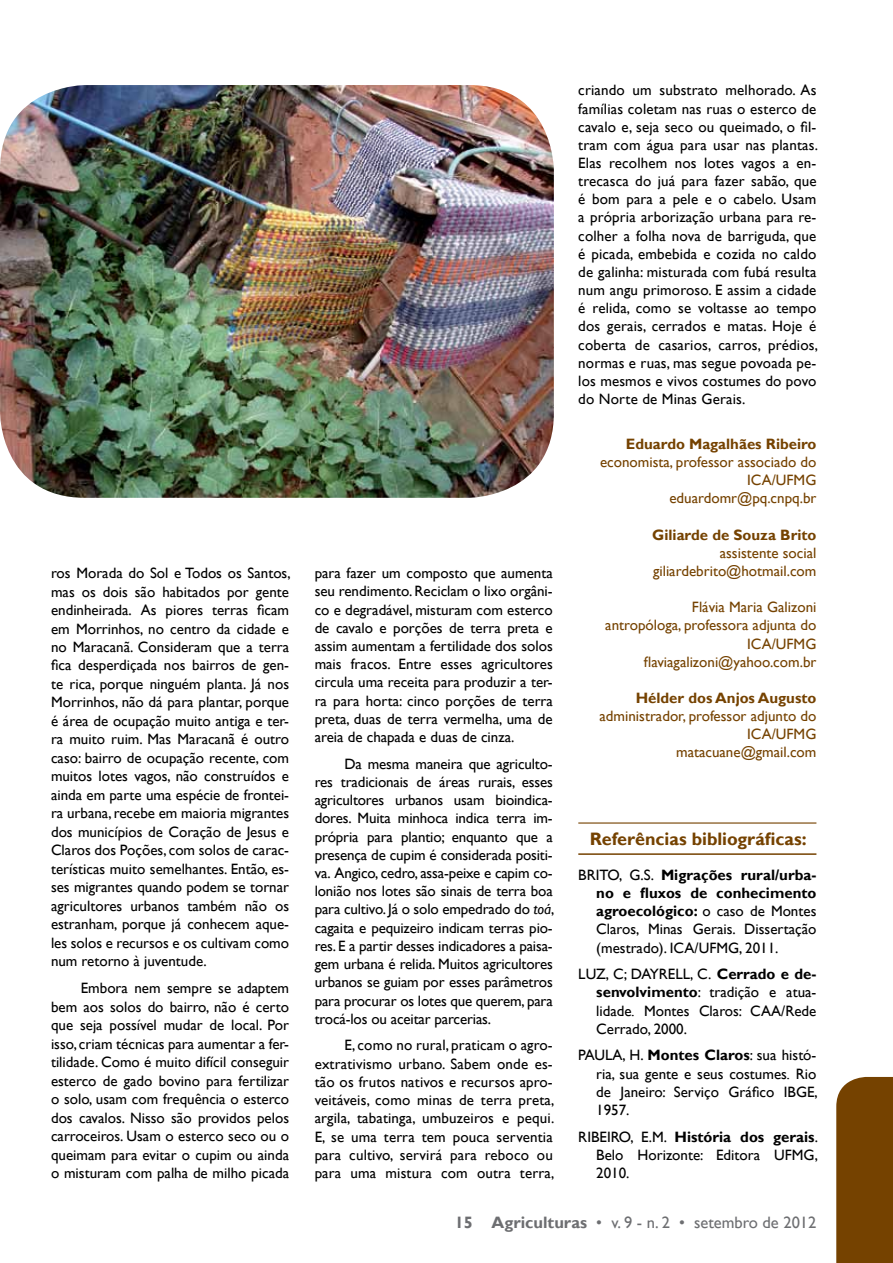
<style>
.page{position:relative;width:893px;height:1263px;background:#fff}
.page>*{position:absolute;margin:0;border:0;box-sizing:border-box;transform-origin:0 0}
.t1{font:700 18px "Gill Sans";color:#754200}
.t2{font:16.5px "Gill Sans";color:#6d6e71}
.t3{font:15px/18.1px "Gill Sans";color:#000;text-align:justify}
.t4{font:15px/18.1px "Gill Sans";color:#754200;text-align:right}
.t5{font:700 15px "Gill Sans";color:#754200}
.s1{font-style:italic}
.s2{font-weight:700}
</style>
<div class="page">
<img style="left:0;top:85px;width:554px;height:413px">
<hr style="left:578px;top:822px;width:238px;height:1px;background:#754200">
<hr style="left:578px;top:853px;width:238px;height:2px;background:#754200">
<div style="left:836px;top:1077px;width:57px;height:186px;background:#754200"></div>
<p class="t3" style="left:51px;top:564px;width:241px">ros Morada do Sol e Todos os Santos, mas os dois são habitados por gente endinheirada. As piores terras ficam em Morrinhos, no centro da cidade e no Maracanã. Consideram que a terra fica desperdiçada nos bairros de gen&shy;te rica, porque ninguém planta. Já nos Morrinhos, não dá para plantar, porque é área de ocupação muito antiga e ter&shy;ra muito ruim. Mas Maracanã é outro caso: bairro de ocupação recente, com muitos lotes vagos, não construídos e ainda em parte uma espécie de frontei&shy;ra urbana, recebe em maioria migrantes dos municípios de Coração de Jesus e Claros dos Poções, com solos de carac&shy;terísticas muito semelhantes. Então, es&shy;ses migrantes quando podem se tornar agricultores urbanos também não os estranham, porque já conhecem aque&shy;les solos e recursos e os cultivam como num retorno à juventude.</p>
<p class="t3" style="left:51px;top:979px;width:240px;text-indent:30px">Embora nem sempre se adaptem bem aos solos do bairro, não é certo que seja possível mudar de local. Por isso, criam técnicas para aumentar a fer&shy;tilidade. Como é muito difícil conseguir esterco de gado bovino para fertilizar o solo, usam com frequência o esterco dos cavalos. Nisso são providos pelos carroceiros. Usam o esterco seco ou o queimam para evitar o cupim ou ainda o misturam com palha de milho picada</p>
<p class="t3" style="left:315px;top:564px;width:240px">para fazer um composto que aumenta seu rendimento. Reciclam o lixo orgâni&shy;co e degradável, misturam com esterco de cavalo e porções de terra preta e assim aumentam a fertilidade dos solos mais fracos. Entre esses agricultores circula uma receita para produzir a ter&shy;ra para horta: cinco porções de terra preta, duas de terra vermelha, uma de areia de chapada e duas de cinza.</p>
<p class="t3" style="left:315px;top:755px;width:241px;text-indent:30px">Da mesma maneira que agriculto&shy;res tradicionais de áreas rurais, esses agricultores urbanos usam bioindica&shy;dores. Muita minhoca indica terra im&shy;própria para plantio; enquanto que a presença de cupim é considerada positi&shy;va. Angico, cedro, assa-peixe e capim co&shy;lonião nos lotes são sinais de terra boa para cultivo. Já o solo empedrado do <span class="s1">toá</span>, cagaita e pequizeiro indicam terras pio&shy;res. E a partir desses indicadores a paisa&shy;gem urbana é relida. Muitos agricultores urbanos se guiam por esses parâmetros para procurar os lotes que querem, para trocá-los ou aceitar parcerias.</p>
<p class="t3" style="left:315px;top:1036px;width:241px;text-indent:30px">E, como no rural, praticam o agro&shy;extrativismo urbano. Sabem onde es&shy;tão os frutos nativos e recursos apro&shy;veitáveis, como minas de terra preta, argila, tabatinga, umbuzeiros e pequi.<br>E, se uma terra tem pouca serventia para cultivo, servirá para reboco ou para uma mistura com outra terra,</p>
<p class="t3" style="left:578px;top:82px;width:241px">criando um substrato melhorado. As famílias coletam nas ruas o esterco de cavalo e, seja seco ou queimado, o fil&shy;tram com água para usar nas plantas.<br>Elas recolhem nos lotes vagos a en&shy;trecasca do juá para fazer sabão, que é bom para a pele e o cabelo. Usam a própria arborização urbana para re&shy;colher a folha nova de barriguda, que é picada, embebida e cozida no caldo de galinha: misturada com fubá resulta num angu primoroso. E assim a cidade é relida, como se voltasse ao tempo dos gerais, cerrados e matas. Hoje é coberta de casarios, carros, prédios, normas e ruas, mas segue povoada pe&shy;los mesmos e vivos costumes do povo do Norte de Minas Gerais.</p>
<p class="t5" style="left:626px;top:435px;width:192px">Eduardo Magalhães Ribeiro</p>
<p class="t4" style="left:600px;top:453px;width:218px">economista, professor associado do<br>ICA/UFMG eduardomr@pq.cnpq.br</p>
<p class="t5" style="left:652px;top:525px;width:166px">Giliarde de Souza Brito</p>
<p class="t4" style="left:653px;top:544px;width:165px">assistente social giliardebrito@hotmail.com</p>
<p class="t4" style="left:605px;top:598px;width:213px">Flávia Maria Galizoni<br>antropóloga, professora adjunta do<br>ICA/UFMG flaviagalizoni@yahoo.com.br</p>
<p class="t5" style="left:636px;top:689px;width:182px">Hélder dos Anjos Augusto</p>
<p class="t4" style="left:600px;top:707px;width:218px">administrador, professor adjunto do<br>ICA/UFMG<br>matacuane@gmail.com</p>
<p class="t1" style="left:590px;top:828px;width:218px">Referências bibliográficas:</p>
<p class="t3" style="left:596px;top:866px;width:222px;text-indent:-18px">BRITO, G.S. <span class="s2">Migrações rural/urba&shy;no e fluxos de conhecimento agroecológico:</span> o caso de Montes Claros, Minas Gerais. Dissertação (mestrado). ICA/UFMG, 2011.</p>
<p class="t3" style="left:596px;top:965px;width:222px;text-indent:-18px">LUZ, C; DAYRELL, C. <span class="s2">Cerrado e de&shy;senvolvimento</span>: tradição e atua&shy;lidade<span class="s1">.</span> Montes Claros: CAA/Rede Cerrado, 2000.</p>
<p class="t3" style="left:596px;top:1046px;width:223px;text-indent:-18px">PAULA, H. <span class="s2">Montes Claros</span>: sua histó&shy;ria, sua gente e seus costumes<span class="s1">.</span> Rio de Janeiro: Serviço Gráfico IBGE, 1957.</p>
<p class="t3" style="left:596px;top:1128px;width:223px;text-indent:-18px">RIBEIRO, E.M. <span class="s2">História dos gerais</span>.<br>Belo Horizonte: Editora UFMG, 2010.</p>
<p class="t2" style="left:455px;top:1212px;width:363px"><span class="s2">15 Agriculturas</span> • v. 9 - n. 2 • setembro de 2012</p>
</div>
